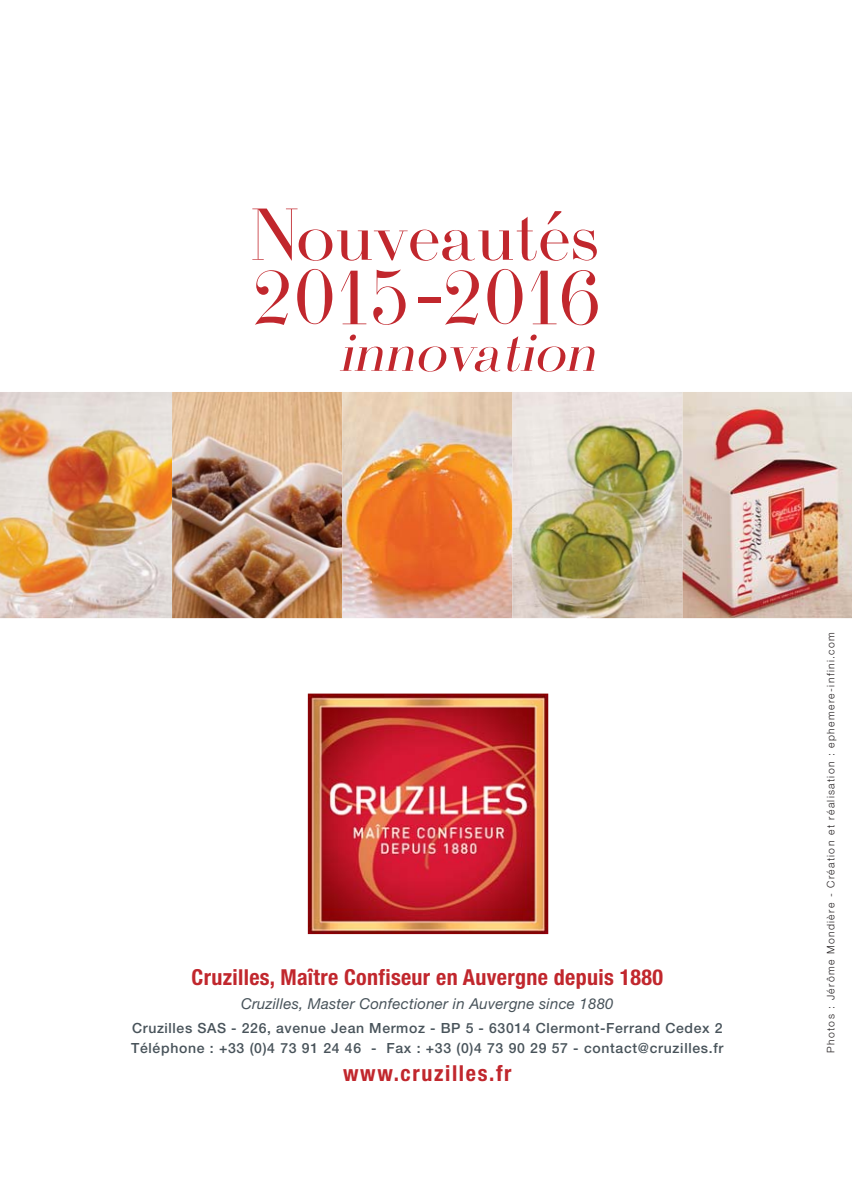
<style>
.page{position:relative;width:852px;height:1194px;background:#fff}
.page>*{position:absolute;margin:0;border:0;box-sizing:border-box;transform-origin:0 0}
.t1{font:88px "Firmin Didot Rmn";letter-spacing:-.05em;color:#c1272d}
.t2{font:76.4px "Firmin Didot Rmn";color:#c1272d}
.t3{font:italic 61.4px "Firmin Didot Rmn";color:#c1272d}
.t4{font:700 condensed 22px "Helvetica Neue";letter-spacing:.015em;color:#c1272d}
.t5{font:700 condensed 22px "Helvetica Neue";letter-spacing:.075em;color:#c1272d}
.t6{font:italic 15px "Helvetica Neue";letter-spacing:.015em;color:#48535a}
.t7{font:500 14px/20px "Helvetica Neue";letter-spacing:.045em;color:#48535a}
.t8{font:300 10.4px "Helvetica Neue";letter-spacing:.13em;color:#231f20}
.s1{font-family:"Helvetica Neue";font-weight:300}
</style>
<div class="page">
<img style="left:308px;top:693px;width:240px;height:240px">
<img style="left:0;top:392px;width:852px;height:226px">
<h2 class="t2" style="left:250px;top:189px;width:351px">Nouveautés</h2>
<h1 class="t1" style="left:252px;top:243px;width:350px">2015<span class="s1">-</span>2016</h1>
<h3 class="t3" style="left:338px;top:314px;width:274px">innovation</h3>
<h3 class="t4" style="left:192px;top:958px;width:473px">Cruzilles, Maître Confiseur en Auvergne depuis 1880</h3>
<p class="t6" style="left:241px;top:994px;width:374px">Cruzilles, Master Confectioner in Auvergne since 1880</p>
<p class="t7" style="left:131px;top:1017px;width:594px">Cruzilles SAS - 226, avenue Jean Mermoz - BP 5 - 63014 Clermont-Ferrand Cedex 2<br>Téléphone : +33 (0)4 73 91 24 46 - Fax : +33 (0)4 73 90 29 57 - contact@cruzilles.fr</p>
<h3 class="t5" style="left:343px;top:1054px;width:170px">www.cruzilles.fr</h3>
<p class="t8" style="left:824px;top:1052px;width:422px;rotate:-90deg">Photos : Jérôme Mondière - Création et réalisation : ephemere-infini.com</p>
</div>
